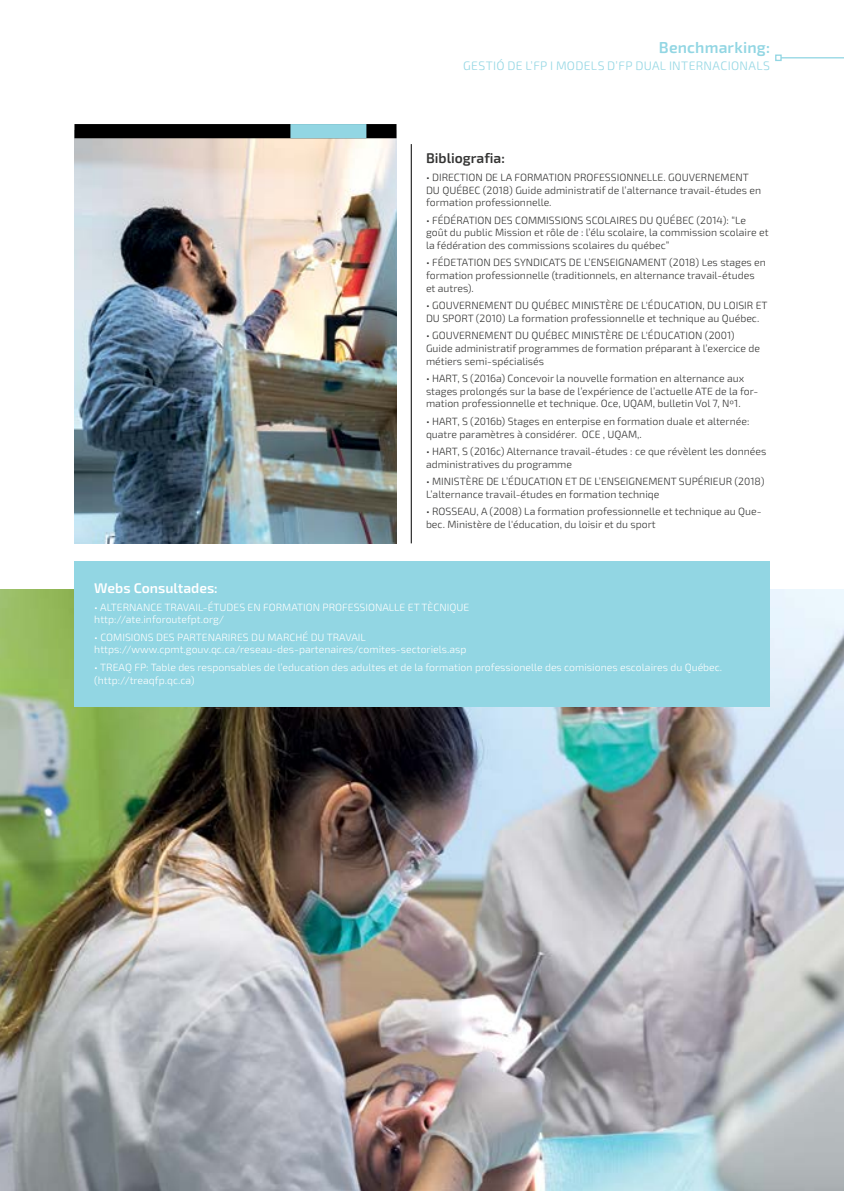
<style>
.page{position:relative;width:844px;height:1191px;background:#fff}
.page>*{position:absolute;margin:0;border:0;box-sizing:border-box;transform-origin:0 0}
.t1{font:600 15.75px "Exo 2";letter-spacing:.01em;color:#92d6e3}
.t2{font:600 14px "Exo 2";color:#fff}
.t3{font:600 14px "Exo 2";color:#343433}
.t4{font:300 12.25px "Exo 2";letter-spacing:.025em;color:#92d6e3}
.t5{font:300 10.5px/12.6px "Exo 2";color:#343433}
.t6{font:300 10.5px/12.6px "Exo 2";color:#fff}
</style>
<div class="page">
<hr style="left:411px;top:144px;width:1px;height:399px;background:#000">
<img style="left:74px;top:138px;width:322px;height:406px">
<div style="left:74px;top:124px;width:322px;height:14px;background:#000"></div>
<div style="left:290px;top:124px;width:76px;height:14px;background:#92d6e3"></div>
<img style="left:0;top:590px;width:843px;height:601px">
<div style="left:74px;top:561px;width:695px;height:146px;background:#92d6e3"></div>
<hr style="left:780px;top:57px;width:63px;height:1px;background:#92d6e3">
<svg style="left:775px;top:55px;width:6px;height:6px"></svg>
<h1 class="t1" style="left:658px;top:38px;width:113px">Benchmarking:</h1>
<p class="t4" style="left:463px;top:58px;width:308px">GESTIÓ DE L’FP I MODELS D’FP DUAL INTERNACIONALS</p>
<h2 class="t3" style="left:426px;top:150px;width:80px">Bibliografia:</h2>
<p class="t5" style="left:426px;top:171px;width:336px">• DIRECTION DE LA FORMATION PROFESSIONNELLE. GOUVERNEMENT<br>DU QUÉBEC (2018) Guide administratif de l’alternance travail-études en formation professionnelle.</p>
<p class="t5" style="left:426px;top:213px;width:344px">• FÉDÉRATION DES COMMISSIONS SCOLAIRES DU QUÉBEC (2014): “Le goût du public Mission et rôle de : l’élu scolaire, la commission scolaire et la fédération des commissions scolaires du québec”</p>
<p class="t5" style="left:426px;top:256px;width:341px">• FÉDETATION DES SYNDICATS DE L’ENSEIGNAMENT (2018) Les stages en formation professionnelle (traditionnels, en alternance travail-études et autres).</p>
<p class="t5" style="left:426px;top:299px;width:343px">• GOUVERNEMENT DU QUÉBEC MINISTÈRE DE L'ÉDUCATION, DU LOISIR ET<br>DU SPORT (2010) La formation professionnelle et technique au Québec.</p>
<p class="t5" style="left:426px;top:329px;width:335px">• GOUVERNEMENT DU QUÉBEC MINISTÈRE DE L'ÉDUCATION (2001)<br>Guide administratif programmes de formation préparant à l’exercice de métiers semi-spécialisés</p>
<p class="t5" style="left:426px;top:372px;width:334px">• HART, S (2016a) Concevoir la nouvelle formation en alternance aux stages prolongés sur la base de l’expérience de l’actuelle ATE de la for&shy;mation professionnelle et technique. Oce, UQAM, bulletin Vol 7, Nº1.</p>
<p class="t5" style="left:426px;top:414px;width:325px">• HART, S (2016b) Stages en enterpise en formation duale et alternée: quatre paramètres à considérer. OCE , UQAM,.</p>
<p class="t5" style="left:426px;top:445px;width:342px">• HART, S (2016c) Alternance travail-études : ce que révèlent les données administratives du programme</p>
<p class="t5" style="left:426px;top:475px;width:340px">• MINISTÈRE DE L’ÉDUCATION ET DE L’ENSEIGNEMENT SUPÉRIEUR (2018)<br>L’alternance travail-études en formation techniqe</p>
<p class="t5" style="left:426px;top:505px;width:337px">• ROSSEAU, A (2008) La formation professionnelle et technique au Que&shy;bec. Ministère de l'éducation, du loisir et du sport</p>
<h2 class="t2" style="left:94px;top:580px;width:125px">Webs Consultades:</h2>
<p class="t6" style="left:94px;top:600px;width:376px">• ALTERNANCE TRAVAIL-ÉTUDES EN FORMATION PROFESSIONALLE ET TÈCNIQUE http://ate.inforoutefpt.org/</p>
<p class="t6" style="left:94px;top:630px;width:373px">• COMISIONS DES PARTENARIRES DU MARCHÉ DU TRAVAIL https://www.cpmt.gouv.qc.ca/reseau-des-partenaires/comites-sectoriels.asp</p>
<p class="t6" style="left:94px;top:660px;width:629px">• TREAQ FP: Table des responsables de l’education des adultes et de la formation professionelle des comisiones escolaires du Québec. (http://treaqfp.qc.ca)</p>
</div>
